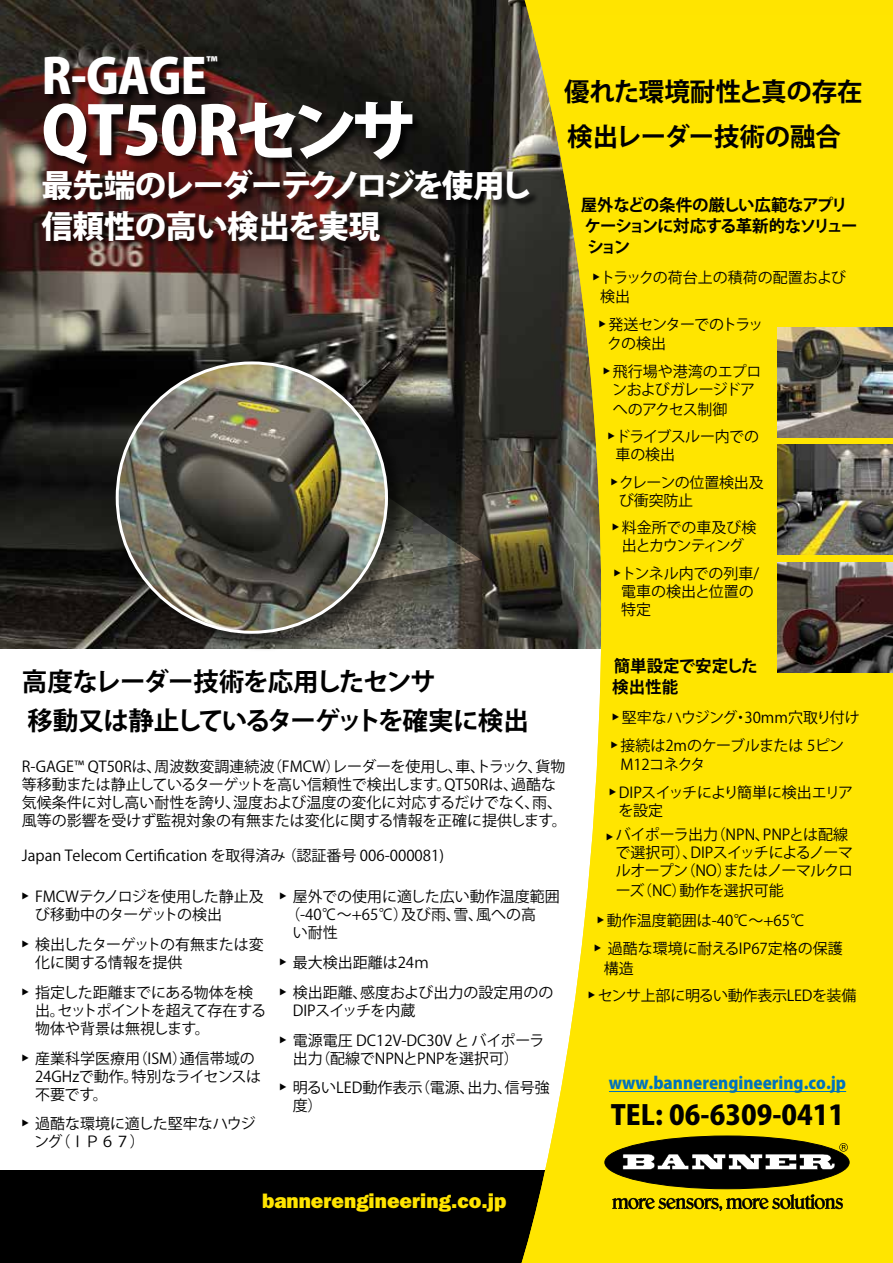
<style>
.page{position:relative;width:893px;height:1263px;background:#fff}
.page>*{position:absolute;margin:0;border:0;box-sizing:border-box;transform-origin:0 0}
.t1{font:800 66px "Koz Go Pro";letter-spacing:-.02em;color:#fff}
.t2{font:800 48px "Koz Go Pro";color:#fff}
.t3{font:800 31.5px/40.5px "Koz Go Pro";letter-spacing:-.04em;color:#fff}
.t4{font:800 27px "Koz Go Pro";color:#000}
.t5{font:700 25.5px/38.8px "Koz Go Pro";letter-spacing:-.04em;color:#000}
.t6{font:700 25.5px/44.8px "Koz Go Pro";letter-spacing:-.02em;color:#000}
.t7{font:21px "ITC Franklin Gothic Std Hvy";color:#ffe400}
.t8{font:700 16.5px/21px "Koz Go Pro";letter-spacing:-.06em;color:#000}
.t9{font:800 16.5px "Koz Go Pro";color:#0072bc}
.t10{font:700 16.5px/21px "Koz Go Pro";color:#000}
.t11{font:800 16.5px "Koz Go Pro";color:#fff}
.t12{font:15px/18px "Koz Go Pro";color:#000}
.t13{font:15px/27.6px "Koz Go Pro";letter-spacing:-.04em;color:#000}
.t14{font:15px/18px "Koz Go Pro";letter-spacing:-.02em;color:#000;text-align:center}
.t15{font:15px/18px "Koz Go Pro";letter-spacing:-.035em;color:#000}
.t16{font:15px/19.5px "Koz Go Pro";letter-spacing:-.06em;color:#000}
.t17{font:15px/18px "Koz Go Pro";letter-spacing:-.025em;color:#000}
</style>
<div class="page">
<div style="left:0;top:1171px;width:565px;height:92px;background:#000"></div>
<img style="left:0;top:0;width:516px;height:649px">
<svg style="left:516px;top:0;width:377px;height:1263px"></svg>
<img style="left:522px;top:14px;width:371px;height:1249px">
<img style="left:777px;top:562px;width:116px;height:110px">
<img style="left:777px;top:444px;width:116px;height:110px">
<img style="left:777px;top:327px;width:116px;height:110px">
<hr style="left:609px;top:1091px;width:237px;height:1px;background:#0072bc">
<div style="left:605px;top:1136px;width:244px;height:53px;background:#000;border-radius:50%"></div>
<div style="left:604px;top:1135px;width:246px;height:54px;border:1px solid #000;border-radius:50%"></div>
<svg style="left:623px;top:1143px;width:225px;height:27px"></svg>
<svg style="left:612px;top:1194px;width:231px;height:17px;background:#a99700"></svg>
<div style="left:43px;top:170px;width:496px;height:80px;background:#000;opacity:.75"></div>
<div style="left:44px;top:57px;width:378px;height:117px;background:#000;opacity:.75"></div>
<svg style="left:406px;top:448px;width:75px;height:144px;background:#35342e"></svg>
<div style="left:118px;top:364px;width:288px;height:288px;background:#000;opacity:.5"></div>
<img style="left:117px;top:363px;width:269px;height:269px;border-radius:135px">
<h2 class="t2" style="left:41px;top:45px;width:167px">R-GAGE</h2>
<p class="t11" style="left:206px;top:52px;width:13px">™</p>
<h1 class="t1" style="left:41px;top:88px;width:377px">QT50Rセンサ</h1>
<h3 class="t3" style="left:41px;top:167px;width:492px">最先端のレーダーテクノロジを使用し信頼性の高い検出を実現</h3>
<h3 class="t6" style="left:564px;top:71px;width:300px">優れた環境耐性と真の存在検出レーダー技術の融合</h3>
<p class="t8" style="left:581px;top:195px;width:278px">屋外などの条件の厳しい広範なアプリケーションに対応する革新的なソリューション</p>
<p class="t12" style="left:600px;top:268px;width:247px;line-height:19.5px;text-indent:-8px">▶トラックの荷台上の積荷の配置および検出</p>
<p class="t16" style="left:607px;top:315px;width:158px;text-indent:-9px">▶ 発送センターでのトラックの検出</p>
<p class="t14" style="left:603px;top:363px;width:160px">▶ 飛行場や港湾のエプロンおよびガレージドア</p>
<p class="t13" style="left:608px;top:396px;width:153px;text-indent:5px">へのアクセス制御<br>▶ドライブスルー内での</p>
<p class="t12" style="left:611px;top:441px;width:154px;line-height:27.6px;text-indent:5px">車の検出<br>▶クレーンの位置検出及</p>
<p class="t12" style="left:612px;top:487px;width:146px;line-height:27.6px;text-indent:7px">び衝突防止<br>▶ 料金所での車及び検</p>
<p class="t16" style="left:614px;top:532px;width:147px;line-height:27.6px;text-align:center">出とカウンティング<br>▶トンネル内での列車/</p>
<p class="t12" style="left:621px;top:583px;width:134px">電車の検出と位置の特定</p>
<h3 class="t5" style="left:22px;top:664px;width:508px">高度なレーダー技術を応用したセンサ<br>移動又は静止しているターゲットを確実に検出</h3>
<p class="t12" style="left:22px;top:758px;width:546px">R-GAGE™ QT50Rは、周波数変調連続波（FMCW）レーダーを使用し、車、トラック、貨物等移動または静止しているターゲットを高い信頼性で検出します。QT50Rは、過酷な気候条件に対し高い耐性を誇り、湿度および温度の変化に対応するだけでなく、雨、風等の影響を受けず監視対象の有無または変化に関する情報を正確に提供します。</p>
<p class="t12" style="left:22px;top:847px;width:424px">Japan Telecom Certification を取得済み （認証番号 006-000081)</p>
<p class="t14" style="left:35px;top:888px;width:230px;text-align:left;text-indent:-13px">▶ FMCWテクノロジを使用した静止及び移動中のターゲットの検出</p>
<p class="t17" style="left:35px;top:936px;width:230px;text-indent:-13px">▶ 検出したターゲットの有無または変化に関する情報を提供</p>
<p class="t15" style="left:35px;top:984px;width:232px;text-indent:-13px">▶ 指定した距離までにある物体を検出。セットポイントを超えて存在する物体や背景は無視します。</p>
<p class="t12" style="left:35px;top:1049px;width:228px;text-indent:-13px">▶ 産業科学医療用（ISM）通信帯域の<br>24GHzで動作。特別なライセンスは不要です。</p>
<p class="t12" style="left:34px;top:1115px;width:223px;text-indent:-12px">▶ 過酷な環境に適した堅牢なハウジング（ＩＰ６７）</p>
<p class="t12" style="left:280px;top:888px;width:282px">▶ 屋外での使用に適した広い動作温度範囲</p>
<p class="t12" style="left:285px;top:906px;width:252px">（-40℃～+65℃）及び雨、雪、風への高</p>
<p class="t12" style="left:293px;top:924px;width:46px">い耐性</p>
<p class="t12" style="left:280px;top:948px;width:275px;line-height:29.7px">▶ 最大検出距離は24ｍ<br>▶ 検出距離、感度および出力の設定用のの</p>
<p class="t12" style="left:280px;top:996px;width:266px;line-height:29.7px;text-indent:13px">DIPスイッチを内蔵<br>▶ 電源電圧 DC12V-DC30V と バイポーラ</p>
<p class="t12" style="left:280px;top:1044px;width:272px;line-height:29.7px;text-indent:13px">出力（配線でNPNとPNPを選択可）<br>▶ 明るいLED動作表示（電源、出力、信号強</p>
<p class="t12" style="left:293px;top:1097px;width:31px">度）</p>
<h3 class="t7" style="left:262px;top:1188px;width:245px">bannerengineering.co.jp</h3>
<p class="t10" style="left:612px;top:656px;width:147px">簡単設定で安定した検出性能</p>
<p class="t12" style="left:611px;top:704px;width:250px;line-height:27.6px">▶ 堅牢なハウジング・30mm穴取り付け▶ 接続は2mのケーブルまたは 5ピン</p>
<p class="t13" style="left:609px;top:751px;width:245px;text-indent:11px">M12コネクタ<br>▶ DIPスイッチにより簡単に検出エリア</p>
<p class="t12" style="left:606px;top:798px;width:243px;line-height:24.6px;text-indent:12px">を設定<br>▶ バイポーラ出力（NPN、PNPとは配線</p>
<p class="t13" style="left:615px;top:844px;width:239px;line-height:18px">で選択可）、DIPスイッチによるノーマルオープン（NO）またはノーマルクロ</p>
<p class="t12" style="left:597px;top:875px;width:209px;line-height:30.6px;text-align:center">ーズ（NC）動作を選択可能<br>▶ 動作温度範囲は-40℃～+65℃</p>
<p class="t12" style="left:604px;top:939px;width:240px;line-height:19.5px;text-indent:-10px">▶ 過酷な環境に耐えるIP67定格の保護構造</p>
<p class="t12" style="left:588px;top:987px;width:270px">▶ センサ上部に明るい動作表示LEDを装備</p>
<p class="t9" style="left:609px;top:1072px;width:239px">www.bannerengineering.co.jp</p>
<h3 class="t4" style="left:611px;top:1097px;width:235px">TEL: 06-6309-0411</h3>
</div>
